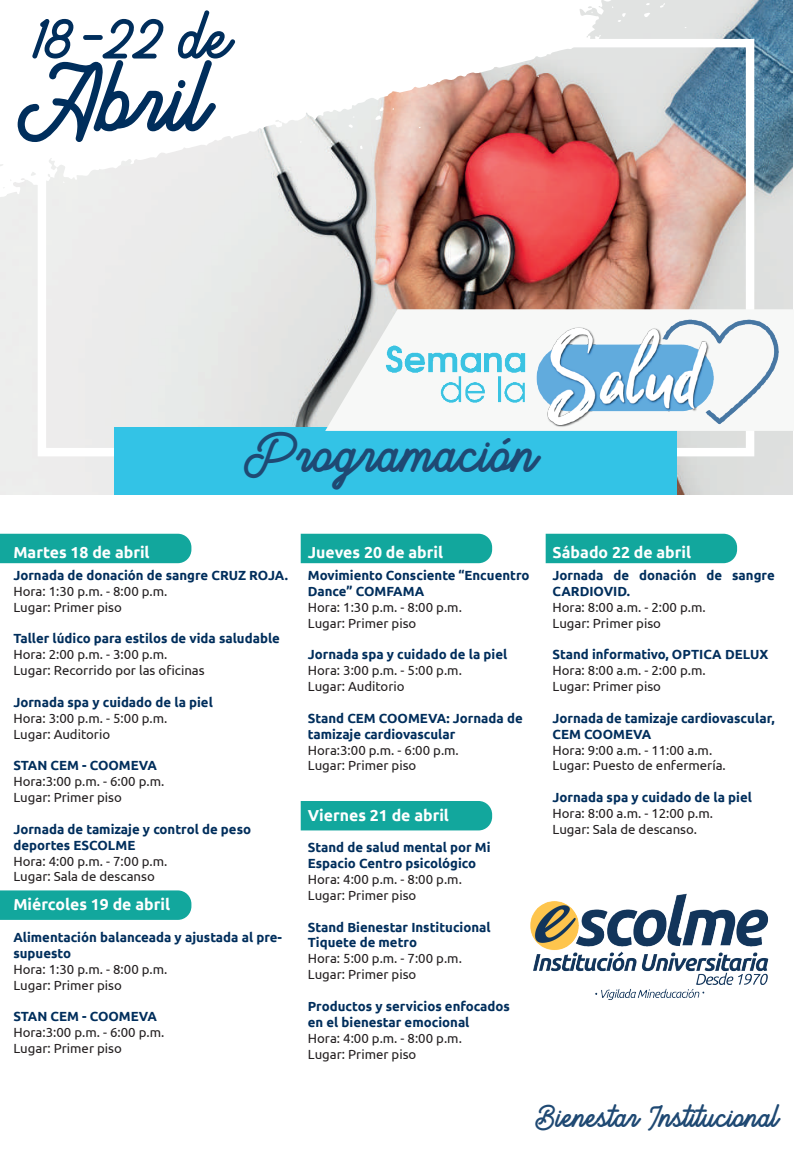
<style>
.page{position:relative;width:794px;height:1163px;background:#fff}
.page>*{position:absolute;margin:0;border:0;box-sizing:border-box;transform-origin:0 0}
.t1{font:80.6px "Brandon Smith";color:#002e5c}
.t2{font:54.6px "Brandon Smith";color:#002e5c}
.t3{font:46.9px "Brandon Smith";color:#1f4973}
.t4{font:26px "Brandon Smith";color:#1f4973}
.t5{font:700 15.9px "Ubuntu";color:#fff}
.t6{font:13.2px/15.9px "Ubuntu";color:#231f20}
.t7{font:700 13.2px/15.9px "Ubuntu";color:#002e5c}
</style>
<div class="page">
<div style="left:0;top:533px;width:191px;height:30px;background:#12a79d"></div>
<div style="left:301px;top:533px;width:191px;height:30px;background:#12a79d"></div>
<div style="left:301px;top:801px;width:191px;height:29px;background:#12a79d"></div>
<div style="left:545px;top:533px;width:192px;height:30px;background:#12a79d"></div>
<div style="left:0;top:890px;width:191px;height:29px;background:#12a79d"></div>
<img style="left:0;top:1px;width:792px;height:493px">
<img style="left:38px;top:39px;width:716px;height:417px">
<div style="left:115px;top:427px;width:562px;height:67px;background:#33c3e6"></div>
<svg style="left:0;top:0;width:713px;height:217px"></svg>
<svg style="left:644px;top:12px;width:6px;height:5px"></svg>
<svg style="left:375px;top:107px;width:8px;height:13px"></svg>
<svg style="left:348px;top:124px;width:5px;height:4px"></svg>
<svg style="left:646px;top:3px;width:4px;height:3px"></svg>
<svg style="left:612px;top:6px;width:14px;height:16px"></svg>
<svg style="left:660px;top:3px;width:5px;height:5px"></svg>
<svg style="left:595px;top:35px;width:6px;height:6px"></svg>
<svg style="left:325px;top:309px;width:468px;height:122px"></svg>
<img style="left:380px;top:312px;width:403px;height:127px">
<img style="left:530px;top:893px;width:239px;height:107px">
<h2 class="t2" style="left:32px;top:-4px;width:200px">18-22 de</h2>
<h1 class="t1" style="left:18px;top:39px;width:194px">Abril</h1>
<h3 class="t3" style="left:244px;top:418px;width:295px">Programación</h3>
<p class="t5" style="left:13px;top:542px;width:138px">Martes 18 de abril</p>
<p class="t7" style="left:13px;top:567px;width:276px">Jornada de donación de sangre CRUZ ROJA.</p>
<p class="t6" style="left:13px;top:582px;width:156px">Hora: 1:30 p.m. - 8:00 p.m.<br>Lugar: Primer piso</p>
<p class="t7" style="left:13px;top:630px;width:268px">Taller lúdico para estilos de vida saludable</p>
<p class="t6" style="left:13px;top:646px;width:193px">Hora: 2:00 p.m. - 3:00 p.m.<br>Lugar: Recorrido por las oficinas</p>
<p class="t7" style="left:13px;top:694px;width:201px">Jornada spa y cuidado de la piel</p>
<p class="t6" style="left:13px;top:709px;width:156px">Hora: 3:00 p.m. - 5:00 p.m.<br>Lugar: Auditorio</p>
<p class="t7" style="left:13px;top:757px;width:145px">STAN CEM - COOMEVA</p>
<p class="t6" style="left:13px;top:773px;width:153px">Hora:3:00 p.m. - 6:00 p.m.<br>Lugar: Primer piso</p>
<p class="t7" style="left:13px;top:820px;width:239px">Jornada de tamizaje y control de peso deportes ESCOLME</p>
<p class="t6" style="left:13px;top:852px;width:156px">Hora: 4:00 p.m. - 7:00 p.m.<br>Lugar: Sala de descanso</p>
<p class="t5" style="left:13px;top:894px;width:158px">Miércoles 19 de abril</p>
<p class="t7" style="left:13px;top:929px;width:270px">Alimentación balanceada y ajustada al pre&shy;supuesto</p>
<p class="t6" style="left:13px;top:960px;width:156px">Hora: 1:30 p.m. - 8:00 p.m.<br>Lugar: Primer piso</p>
<p class="t7" style="left:13px;top:1008px;width:145px">STAN CEM - COOMEVA</p>
<p class="t6" style="left:13px;top:1023px;width:153px">Hora:3:00 p.m. - 6:00 p.m.<br>Lugar: Primer piso</p>
<p class="t5" style="left:308px;top:542px;width:137px">Jueves 20 de abril</p>
<p class="t7" style="left:308px;top:567px;width:223px">Movimiento Consciente “Encuentro<br>Dance” COMFAMA</p>
<p class="t6" style="left:308px;top:598px;width:156px">Hora: 1:30 p.m. - 8:00 p.m.<br>Lugar: Primer piso</p>
<p class="t7" style="left:308px;top:646px;width:201px">Jornada spa y cuidado de la piel</p>
<p class="t6" style="left:308px;top:662px;width:156px">Hora: 3:00 p.m. - 5:00 p.m.<br>Lugar: Auditorio</p>
<p class="t7" style="left:308px;top:709px;width:216px">Stand CEM COOMEVA: Jornada de tamizaje cardiovascular</p>
<p class="t6" style="left:308px;top:741px;width:153px">Hora:3:00 p.m. - 6:00 p.m.<br>Lugar: Primer piso</p>
<p class="t5" style="left:308px;top:805px;width:143px">Viernes 21 de abril</p>
<p class="t7" style="left:308px;top:839px;width:184px">Stand de salud mental por Mi<br>Espacio Centro psicológico</p>
<p class="t6" style="left:308px;top:870px;width:156px">Hora: 4:00 p.m. - 8:00 p.m.<br>Lugar: Primer piso</p>
<p class="t7" style="left:308px;top:918px;width:184px">Stand Bienestar Institucional<br>Tiquete de metro</p>
<p class="t6" style="left:308px;top:950px;width:156px">Hora: 5:00 p.m. - 7:00 p.m.<br>Lugar: Primer piso</p>
<p class="t7" style="left:308px;top:997px;width:204px">Productos y servicios enfocados en el bienestar emocional</p>
<p class="t6" style="left:308px;top:1029px;width:156px">Hora: 4:00 p.m. - 8:00 p.m.<br>Lugar: Primer piso</p>
<p class="t5" style="left:552px;top:542px;width:140px">Sábado 22 de abril</p>
<p class="t7" style="left:552px;top:567px;width:224px">Jornada de donación de sangre<br>CARDIOVID.</p>
<p class="t6" style="left:552px;top:598px;width:155px">Hora: 8:00 a.m. - 2:00 p.m.<br>Lugar: Primer piso</p>
<p class="t7" style="left:552px;top:646px;width:217px">Stand informativo, OPTICA DELUX</p>
<p class="t6" style="left:552px;top:662px;width:155px">Hora: 8:00 a.m. - 2:00 p.m.<br>Lugar: Primer piso</p>
<p class="t7" style="left:552px;top:709px;width:224px">Jornada de tamizaje cardiovascular,<br>CEM COOMEVA</p>
<p class="t6" style="left:552px;top:741px;width:175px">Hora: 9:00 a.m. - 11:00 a.m.<br>Lugar: Puesto de enfermería.</p>
<p class="t7" style="left:552px;top:789px;width:201px">Jornada spa y cuidado de la piel</p>
<p class="t6" style="left:552px;top:804px;width:162px">Hora: 8:00 a.m. - 12:00 p.m.<br>Lugar: Sala de descanso.</p>
<h3 class="t4" style="left:535px;top:1097px;width:245px">Bienestar Institucional</h3>
</div>
